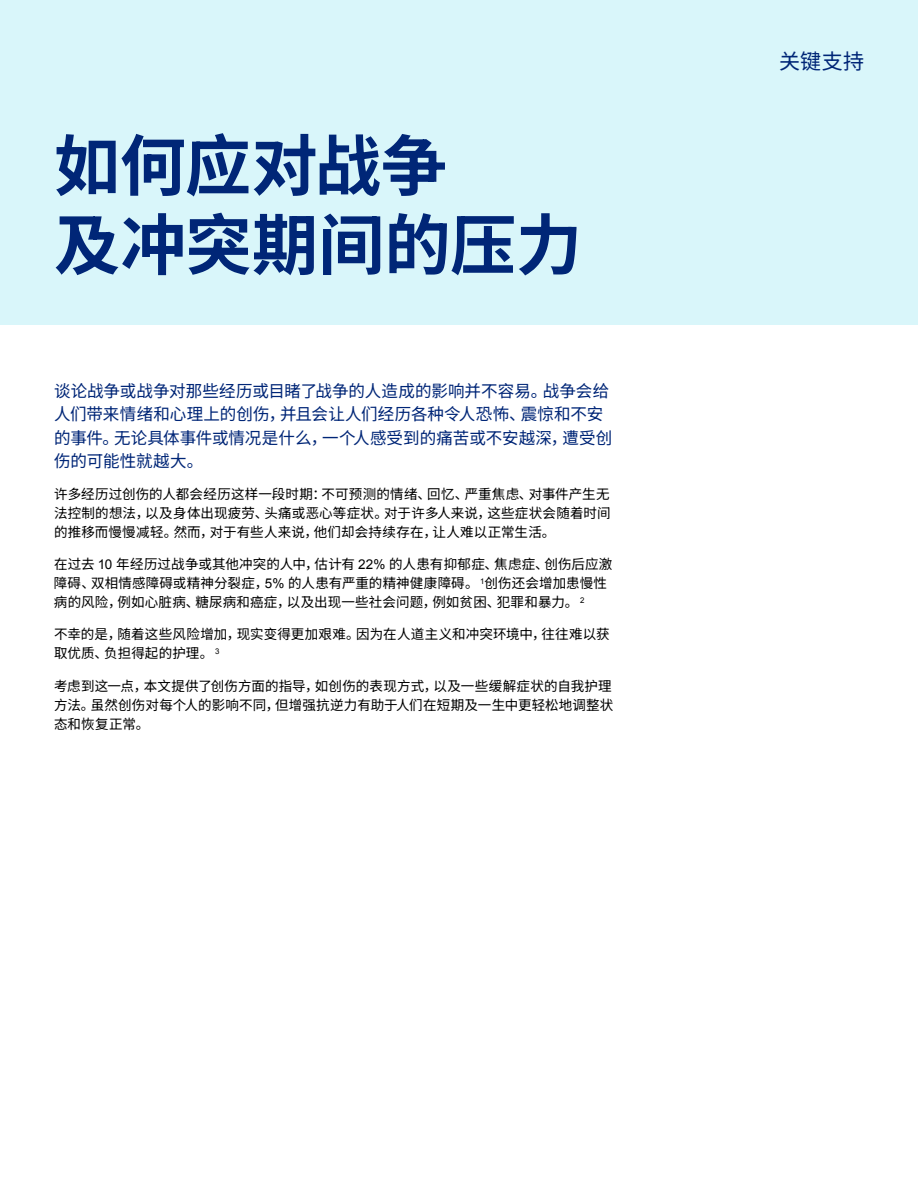
<style>
.page{position:relative;width:918px;height:1188px;background:#fff}
.page>*{position:absolute;margin:0;border:0;box-sizing:border-box;transform-origin:0 0}
.Headline{font:700 66px/79.2px "Noto Sans SC";color:#002677}
.Product_label_-_Right_aligned{font:21px "Noto Sans SC";color:#002677}
.Intro{font:16.5px/23.1px "Noto Sans SC";letter-spacing:.005em;color:#002677}
.Intro-2{font:13.5px/18.9px "Noto Sans SC";letter-spacing:.01em;color:#000}
.s1{font-family:"Arial"}
</style>
<div class="page">
<div style="left:0;top:0;width:918px;height:324px;background:#d9f6fa"></div>
<p class="Headline" style="left:54px;top:128px;width:529px">如何应对战争<br>及冲突期间的压力</p>
<p class="Intro" style="left:54px;top:380px;width:560px">谈论战争或战争对那些经历或目睹了战争的人造成的影响并不容易。战争会给人们带来情绪和心理上的创伤，并且会让人们经历各种令人恐怖、震惊和不安的事件。无论具体事件或情况是什么，一个人感受到的痛苦或不安越深，遭受创伤的可能性就越大。</p>
<p class="Intro-2" style="left:54px;top:485px;width:558px;text-align:justify">许多经历过创伤的人都会经历这样一段时期：不可预测的情绪、回忆、严重焦虑、对事件产生无法控制的想法，以及身体出现疲劳、头痛或恶心等症状。对于许多人来说，这些症状会随着时间的推移而慢慢减轻。然而，对于有些人来说，他们却会持续存在，让人难以正常生活。</p>
<p class="Intro-2" style="left:54px;top:555px;width:560px">在过去 <span class="s1">10</span> 年经历过战争或其他冲突的人中，估计有 <span class="s1">22%</span> 的人患有抑郁症、焦虑症、创伤后应激障碍、双相情感障碍或精神分裂症，<span class="s1">5%</span> 的人患有严重的精神健康障碍。 <sup>1</sup>创伤还会增加患慢性病的风险，例如心脏病、糖尿病和癌症，以及出现一些社会问题，例如贫困、犯罪和暴力。 <sup>2</sup></p>
<p class="Intro-2" style="left:54px;top:625px;width:557px">不幸的是，随着这些风险增加，现实变得更加艰难。因为在人道主义和冲突环境中，往往难以获取优质、负担得起的护理。 <sup>3</sup></p>
<p class="Intro-2" style="left:54px;top:677px;width:561px">考虑到这一点，本文提供了创伤方面的指导，如创伤的表现方式，以及一些缓解症状的自我护理方法。虽然创伤对每个人的影响不同，但增强抗逆力有助于人们在短期及一生中更轻松地调整状态和恢复正常。</p>
<p class="Product_label_-_Right_aligned" style="left:779px;top:50px;width:86px">关键支持</p>
</div>
